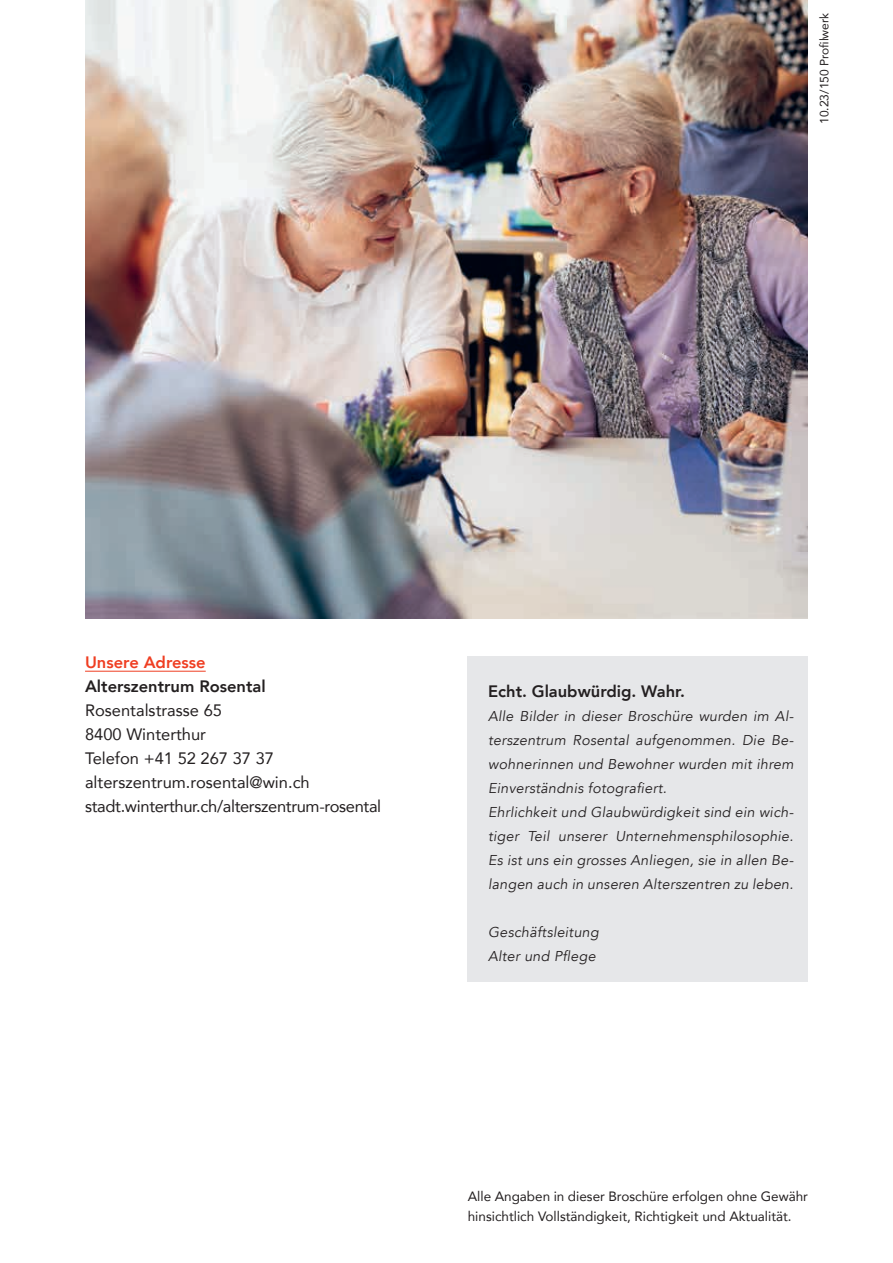
<style>
.page{position:relative;width:893px;height:1263px;background:#fff}
.page>*{position:absolute;margin:0;border:0;box-sizing:border-box;transform-origin:0 0}
.t1{font:16.5px/24px "Avenir";color:#231f20}
.t2{font:800 16.5px "Avenir";color:#231f20}
.t3{font:800 16.5px "Avenir";color:#ef3e22}
.t4{font:italic 14.25px/24px "Avenir";letter-spacing:.02em;color:#231f20}
.t5{font:13.5px/19.5px "Avenir";color:#231f20}
.t6{font:12px "Avenir";color:#231f20}
</style>
<div class="page">
<div style="left:468px;top:656px;width:340px;height:325px;background:#e6e7e9"></div>
<img style="left:85px;top:0;width:723px;height:618px">
<hr style="left:85px;top:671px;width:121px;height:1px;background:#ef3e22">
<p class="t6" style="left:815px;top:124px;width:113px;rotate:-90deg">10.23/150 Profilwerk</p>
<p class="t3" style="left:85px;top:650px;width:122px">Unsere Adresse</p>
<p class="t2" style="left:85px;top:674px;width:182px">Alterszentrum Rosental</p>
<p class="t1" style="left:85px;top:698px;width:298px">Rosentalstrasse 65<br>8400 Winterthur<br>Telefon +41 52 267 37 37 alterszentrum.rosental@win.ch stadt.winterthur.ch/alterszentrum-rosental</p>
<p class="t2" style="left:488px;top:678px;width:198px">Echt. Glaubwürdig. Wahr.</p>
<p class="t4" style="left:488px;top:704px;width:307px">Alle Bilder in dieser Broschüre wurden im Al&shy;terszentrum Rosental aufgenommen. Die Be&shy;wohnerinnen und Bewohner wurden mit ihrem Einverständnis fotografiert.<br>Ehrlichkeit und Glaubwürdigkeit sind ein wich&shy;tiger Teil unserer Unternehmensphilosophie.<br>Es ist uns ein grosses Anliegen, sie in allen Be&shy;langen auch in unseren Alterszentren zu leben.</p>
<p class="t4" style="left:488px;top:920px;width:112px">Geschäftsleitung<br>Alter und Pflege</p>
<p class="t5" style="left:468px;top:1186px;width:342px">Alle Angaben in dieser Broschüre erfolgen ohne Gewähr hinsichtlich Vollständigkeit, Richtigkeit und Aktualität.</p>
</div>
